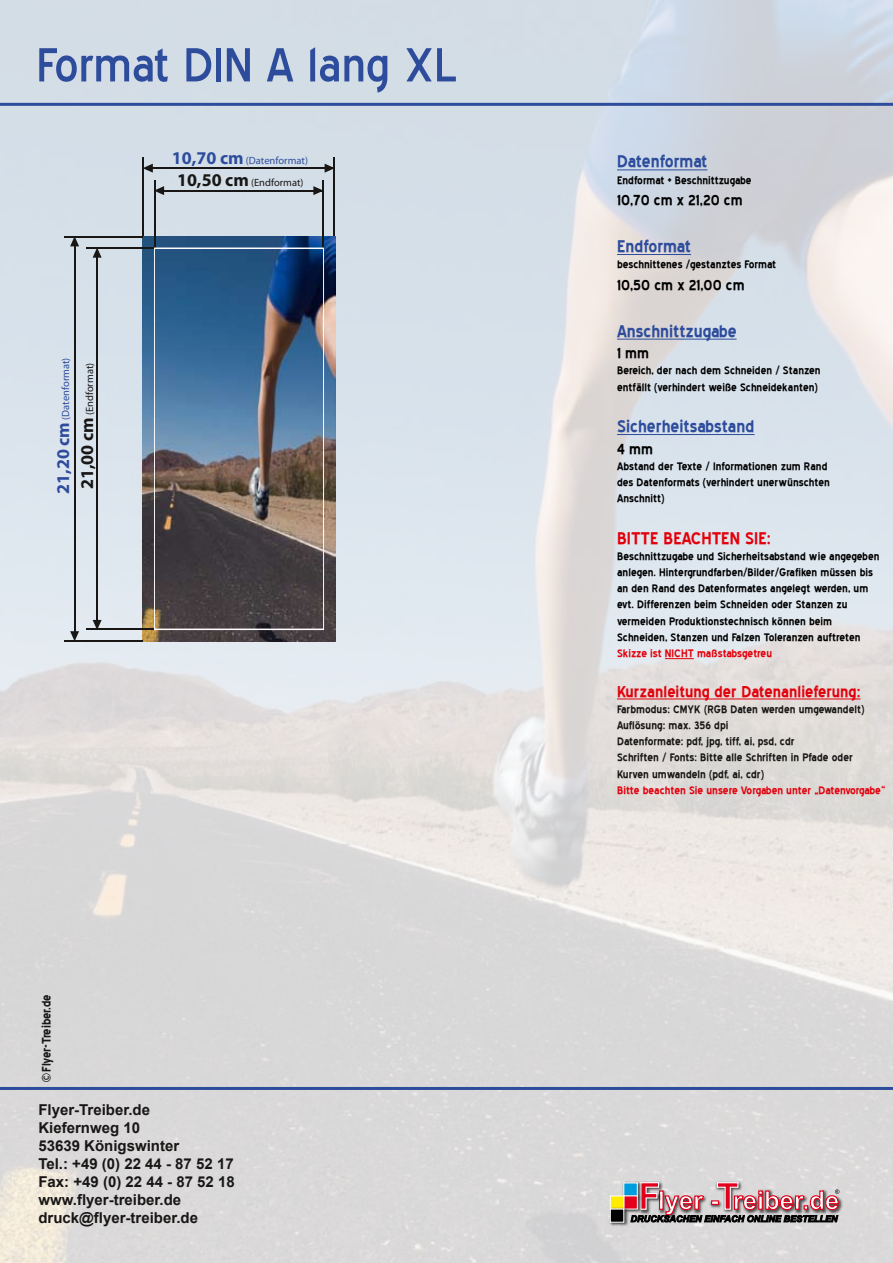
<style>
.page{position:relative;width:893px;height:1263px;background:#fff}
.page>*{position:absolute;margin:0;border:0;box-sizing:border-box;transform-origin:0 0}
.t1{font:60px "Blue Highway";color:#2d4c9c}
.t2{font:700 21px "Blue Highway";color:#2d4c9c}
.t3{font:700 21px "Blue Highway";color:#e3000b}
.t4{font:700 19.5px "Blue Highway";color:#e3000b}
.t5{font:700 18px "Blue Highway";color:#000}
.t6{font:700 15px/18px "Arial";color:#181716}
.t7{font:700 15px "Blue Highway";color:#181716}
.t8{font:700 13.5px/16.2px "Blue Highway";color:#000}
.t9{font:700 13.5px/16.2px "Blue Highway";color:#181716}
.t10{font:700 13.5px "Blue Highway";color:#e3000b}
.t11{font:10.5px/22.5px "Myriad Pro";color:#2d4c9c;text-align:center}
.t12{font:10.5px "Myriad Pro";color:#181716}
.s1{font-weight:700;font-size:18px}
.s2{font-weight:700;font-size:18px;color:#181716}
.s3{color:#181716}
</style>
<div class="page">
<img style="left:0;top:0;width:893px;height:1263px">
<img style="left:143px;top:236px;width:192px;height:405px">
<hr style="left:143px;top:157px;width:1px;height:79px;background:#181716">
<hr style="left:64px;top:236px;width:79px;height:2px;background:#181716">
<hr style="left:154px;top:180px;width:1px;height:68px;background:#181716">
<hr style="left:64px;top:640px;width:79px;height:1px;background:#181716">
<hr style="left:86px;top:628px;width:68px;height:2px;background:#181716">
<hr style="left:86px;top:247px;width:68px;height:2px;background:#181716">
<hr style="left:163px;top:190px;width:161px;height:1px;background:#181716">
<svg style="left:155px;top:186px;width:9px;height:9px"></svg>
<svg style="left:313px;top:186px;width:9px;height:9px"></svg>
<hr style="left:96px;top:257px;width:2px;height:364px;background:#181716">
<svg style="left:93px;top:620px;width:9px;height:8px"></svg>
<svg style="left:93px;top:249px;width:9px;height:9px"></svg>
<hr style="left:152px;top:167px;width:183px;height:2px;background:#181716">
<svg style="left:144px;top:164px;width:9px;height:9px"></svg>
<svg style="left:325px;top:164px;width:8px;height:9px"></svg>
<hr style="left:74px;top:245px;width:1px;height:387px;background:#181716">
<svg style="left:70px;top:631px;width:9px;height:9px"></svg>
<svg style="left:70px;top:238px;width:9px;height:8px"></svg>
<hr style="left:322px;top:180px;width:2px;height:68px;background:#181716">
<hr style="left:333px;top:157px;width:2px;height:79px;background:#181716">
<img style="left:154px;top:247px;width:170px;height:383px">
<hr style="left:617px;top:170px;width:90px;height:1px;background:#2d4c9c">
<hr style="left:617px;top:254px;width:74px;height:1px;background:#2d4c9c">
<hr style="left:617px;top:339px;width:120px;height:1px;background:#2d4c9c">
<hr style="left:617px;top:434px;width:137px;height:1px;background:#2d4c9c">
<svg style="left:665px;top:658px;width:29px;height:1px"></svg>
<hr style="left:617px;top:699px;width:243px;height:1px;background:#e3000b">
<img style="left:839px;top:1188px;width:4px;height:33px">
<img style="left:621px;top:1181px;width:9px;height:13px">
<div style="left:623px;top:1182px;width:15px;height:14px;background:#009dde;border:1px solid #fff"></div>
<img style="left:621px;top:1194px;width:9px;height:21px">
<svg style="left:623px;top:1195px;width:15px;height:14px"></svg>
<div style="left:610px;top:1195px;width:14px;height:14px;background:#ffec00;border:1px solid #fff"></div>
<img style="left:608px;top:1206px;width:21px;height:23px">
<div style="left:610px;top:1209px;width:14px;height:13px;background:#000;border:1px solid #fff"></div>
<hr style="left:0;top:103px;width:893px;height:3px;background:#2d4c9c">
<hr style="left:0;top:1087px;width:893px;height:3px;background:#2d4c9c">
<svg style="left:630px;top:1181px;width:209px;height:41px;background:#b18e93"></svg>
<h1 class="t1" style="left:36px;top:39px;width:422px">Format DIN A lang XL</h1>
<p class="t11" style="left:54px;top:494px;width:138px;rotate:-90deg"><span class="s1">21,20 cm</span> (Datenformat)</p>
<p class="t12" style="left:83px;top:489px;width:128px;rotate:-90deg"><span class="s1">21,00 cm</span> (Endformat)</p>
<p class="t11" style="left:172px;top:149px;width:138px"><span class="s1">10,70 cm</span> (Datenformat)<br><span class="s2">10,50 cm</span> <span class="s3">(Endformat)</span></p>
<p class="t7" style="left:40px;top:1082px;width:89px;rotate:-90deg">©Flyer-Treiber.de</p>
<p class="t6" style="left:38px;top:1101px;width:198px">Flyer-Treiber.de<br>Kiefernweg 10<br>53639 Königswinter<br>Tel.: +49 (0) 22 44 - 87 52 17<br>Fax: +49 (0) 22 44 - 87 52 18 www.flyer-treiber.de druck@flyer-treiber.de</p>
<h2 class="t2" style="left:617px;top:152px;width:92px">Datenformat</h2>
<p class="t8" style="left:617px;top:172px;width:136px">Endformat + Beschnittzugabe</p>
<h3 class="t5" style="left:617px;top:192px;width:127px">10,70 cm x 21,20 cm</h3>
<h2 class="t2" style="left:617px;top:236px;width:76px">Endformat</h2>
<p class="t8" style="left:617px;top:256px;width:161px">beschnittenes /gestanztes Format</p>
<h3 class="t5" style="left:617px;top:276px;width:129px">10,50 cm x 21,00 cm</h3>
<h2 class="t2" style="left:617px;top:321px;width:121px">Anschnittzugabe</h2>
<h3 class="t5" style="left:617px;top:345px;width:34px">1 mm</h3>
<p class="t8" style="left:617px;top:363px;width:205px">Bereich, der nach dem Schneiden / Stanzen entfällt (verhindert weiße Schneidekanten)</p>
<h2 class="t2" style="left:617px;top:416px;width:139px">Sicherheitsabstand</h2>
<h3 class="t5" style="left:617px;top:440px;width:37px">4 mm</h3>
<p class="t8" style="left:617px;top:458px;width:214px">Abstand der Texte / Informationen zum Rand des Datenformats (verhindert unerwünschten<br>Anschnitt)</p>
<h2 class="t3" style="left:617px;top:528px;width:155px">BITTE BEACHTEN SIE:</h2>
<p class="t8" style="left:617px;top:548px;width:264px">Beschnittzugabe und Sicherheitsabstand wie angegeben anlegen. Hintergrundfarben/Bilder/Grafiken müssen bis an den Rand des Datenformates angelegt werden, um evt. Differenzen beim Schneiden oder Stanzen zu vermeiden Produktionstechnisch können beim Schneiden, Stanzen und Falzen Toleranzen auftreten</p>
<p class="t10" style="left:617px;top:647px;width:157px">Skizze ist NICHT maßstabsgetreu</p>
<h3 class="t4" style="left:617px;top:682px;width:245px">Kurzanleitung der Datenanlieferung:</h3>
<p class="t9" style="left:617px;top:701px;width:249px">Farbmodus: CMYK (RGB Daten werden umgewandelt)<br>Auflösung: max. 356 dpi<br>Datenformate: pdf, jpg, tiff, ai, psd, cdr<br>Schriften / Fonts: Bitte alle Schriften in Pfade oder Kurven umwandeln (pdf, ai, cdr)</p>
<p class="t10" style="left:617px;top:784px;width:270px">Bitte beachten Sie unsere Vorgaben unter „Datenvorgabe“</p>
</div>
